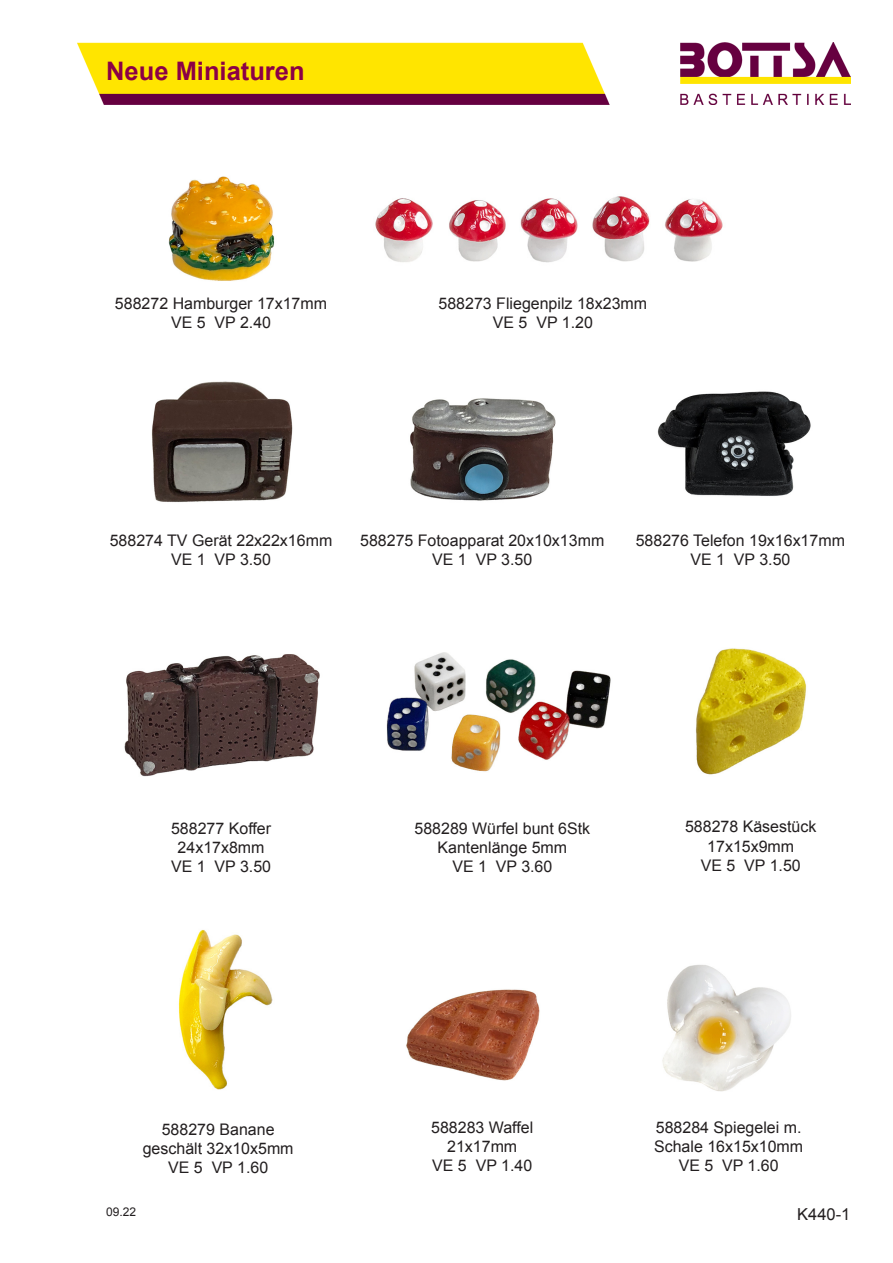
<style>
.page{position:relative;width:893px;height:1263px;background:#fff}
.page>*{position:absolute;margin:0;border:0;box-sizing:border-box;transform-origin:0 0}
.t1{font:700 25.5px "Arial";color:#8b0046}
.t2{font:16.5px "Arial";color:#231f20}
.t3{font:15.9px/19.2px "Arial";color:#231f20}
.t4{font:12px "Arial";color:#231f20}
</style>
<div class="page">
<img style="left:78px;top:43px;width:772px;height:61px">
<img style="left:168px;top:176px;width:107px;height:105px">
<img style="left:375px;top:196px;width:348px;height:67px">
<img style="left:152px;top:381px;width:141px;height:121px">
<img style="left:124px;top:654px;width:196px;height:123px">
<img style="left:696px;top:648px;width:111px;height:127px">
<img style="left:178px;top:930px;width:95px;height:160px">
<img style="left:406px;top:989px;width:134px;height:92px">
<img style="left:410px;top:398px;width:146px;height:103px">
<img style="left:657px;top:391px;width:154px;height:105px">
<img style="left:386px;top:652px;width:225px;height:120px">
<img style="left:662px;top:965px;width:129px;height:127px">
<p class="t1" style="left:106px;top:54px;width:200px">Neue Miniaturen</p>
<p class="t3" style="left:115px;top:293px;width:214px">588272 Hamburger 17x17mm</p>
<p class="t3" style="left:171px;top:313px;width:102px">VE 5 VP 2.40</p>
<p class="t3" style="left:439px;top:293px;width:210px">588273 Fliegenpilz 18x23mm</p>
<p class="t3" style="left:493px;top:313px;width:102px">VE 5 VP 1.20</p>
<p class="t3" style="left:110px;top:531px;width:224px">588274 TV Gerät 22x22x16mm</p>
<p class="t3" style="left:171px;top:550px;width:102px">VE 1 VP 3.50</p>
<p class="t3" style="left:360px;top:531px;width:246px">588275 Fotoapparat 20x10x13mm</p>
<p class="t3" style="left:432px;top:550px;width:102px">VE 1 VP 3.50</p>
<p class="t3" style="left:636px;top:531px;width:211px">588276 Telefon 19x16x17mm</p>
<p class="t3" style="left:690px;top:550px;width:102px">VE 1 VP 3.50</p>
<p class="t3" style="left:171px;top:819px;width:102px">588277 Koffer</p>
<p class="t3" style="left:178px;top:838px;width:88px">24x17x8mm</p>
<p class="t3" style="left:171px;top:857px;width:102px">VE 1 VP 3.50</p>
<p class="t3" style="left:162px;top:1120px;width:114px">588279 Banane</p>
<p class="t3" style="left:143px;top:1139px;width:152px">geschält 32x10x5mm</p>
<p class="t3" style="left:168px;top:1158px;width:102px">VE 5 VP 1.60</p>
<p class="t3" style="left:414px;top:819px;width:177px">588289 Würfel bunt 6Stk</p>
<p class="t3" style="left:438px;top:838px;width:131px">Kantenlänge 5mm</p>
<p class="t3" style="left:452px;top:857px;width:102px">VE 1 VP 3.60</p>
<p class="t3" style="left:685px;top:817px;width:133px">588278 Käsestück</p>
<p class="t3" style="left:707px;top:836px;width:88px">17x15x9mm</p>
<p class="t3" style="left:701px;top:856px;width:102px">VE 5 VP 1.50</p>
<p class="t3" style="left:431px;top:1118px;width:104px">588283 Waffel</p>
<p class="t3" style="left:447px;top:1137px;width:72px">21x17mm</p>
<p class="t3" style="left:432px;top:1156px;width:102px">VE 5 VP 1.40</p>
<p class="t3" style="left:654px;top:1118px;width:151px">588284 Spiegelei m.<br>Schale 16x15x10mm</p>
<p class="t3" style="left:679px;top:1156px;width:102px">VE 5 VP 1.60</p>
<p class="t4" style="left:106px;top:1204px;width:32px">09.22</p>
<p class="t2" style="left:797px;top:1203px;width:55px">K440-1</p>
</div>
